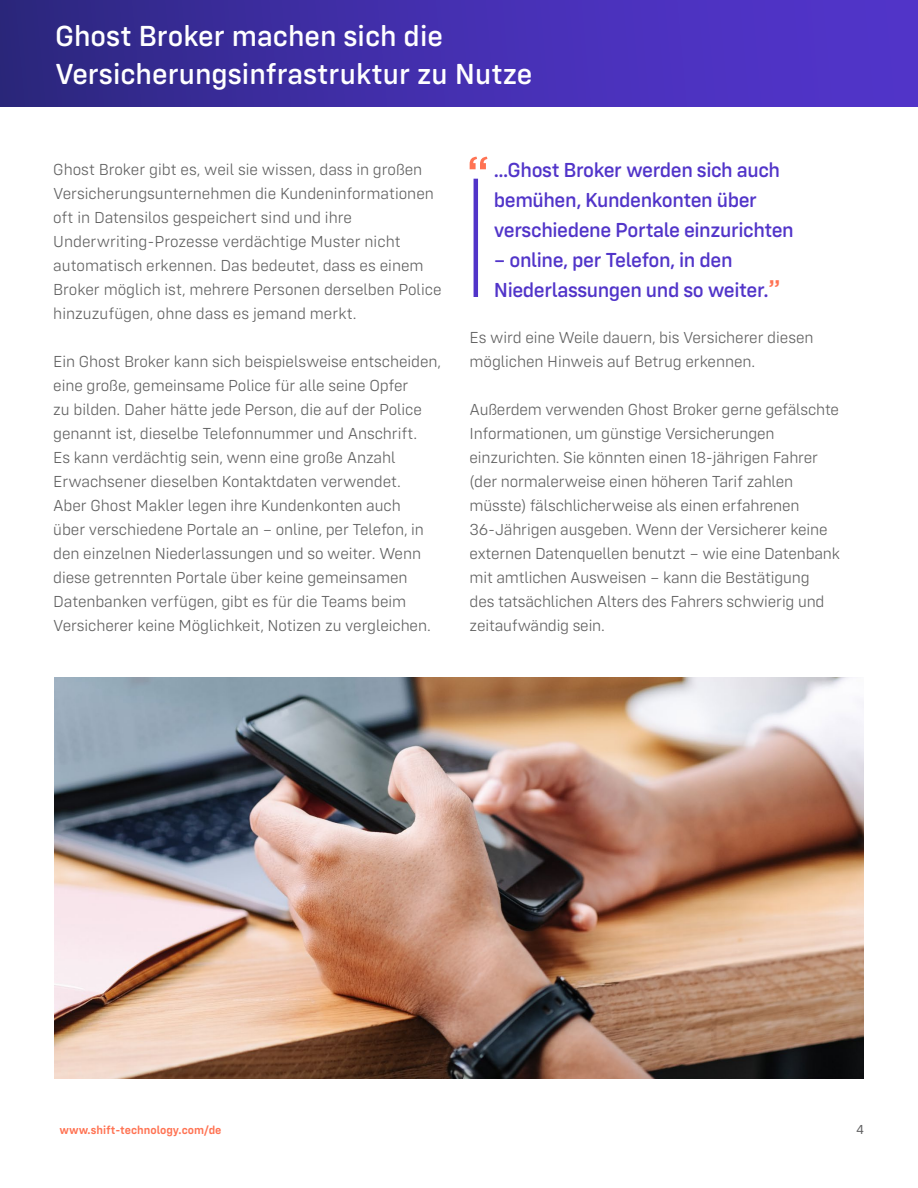
<style>
.page{position:relative;width:918px;height:1188px;background:#fff}
.page>*{position:absolute;margin:0;border:0;box-sizing:border-box;transform-origin:0 0}
.t1{font:500 30px/37.5px "Config Rounded";color:#fff}
.t2{font:500 21px/30px "Config Rounded";letter-spacing:-.02em;color:#5134c9}
.t3{font:300 16.5px/24px "Config Rounded";letter-spacing:-.005em;color:#616161}
.t4{font:13.5px "Config Rounded";color:#616162}
.t5{font:600 12px "Config Rounded";color:#ff7353}
.s1{font-family:"Gotham";font-size:24px;color:#ff7353}
</style>
<div class="page">
<div style="left:0;top:0;width:918px;height:107px;background:linear-gradient(to right,#2f2884,#5636d3)"></div>
<hr style="left:474px;top:179px;width:4px;height:118px;background:#5134c9">
<svg style="left:470px;top:157px;width:17px;height:12px"></svg>
<img style="left:55px;top:677px;width:809px;height:401px">
<h1 class="t1" style="left:55px;top:17px;width:479px">Ghost Broker machen sich die<br>Versicherungsinfrastruktur zu Nutze</h1>
<p class="t3" style="left:53px;top:157px;width:390px">Ghost Broker gibt es, weil sie wissen, dass in großen Versicherungsunternehmen die Kundeninformationen oft in Datensilos gespeichert sind und ihre Underwriting-Prozesse verdächtige Muster nicht automatisch erkennen. Das bedeutet, dass es einem Broker möglich ist, mehrere Personen derselben Police hinzuzufügen, ohne dass es jemand merkt.</p>
<p class="t3" style="left:53px;top:349px;width:389px">Ein Ghost Broker kann sich beispielsweise entscheiden, eine große, gemeinsame Police für alle seine Opfer<br>zu bilden. Daher hätte jede Person, die auf der Police genannt ist, dieselbe Telefonnummer und Anschrift.<br>Es kann verdächtig sein, wenn eine große Anzahl Erwachsener dieselben Kontaktdaten verwendet.<br>Aber Ghost Makler legen ihre Kundenkonten auch<br>über verschiedene Portale an – online, per Telefon, in den einzelnen Niederlassungen und so weiter. Wenn diese getrennten Portale über keine gemeinsamen Datenbanken verfügen, gibt es für die Teams beim Versicherer keine Möglichkeit, Notizen zu vergleichen.</p>
<p class="t2" style="left:494px;top:154px;width:302px">...Ghost Broker werden sich auch bemühen, Kundenkonten über verschiedene Portale einzurichten</p>
<p class="t2" style="left:494px;top:244px;width:288px">– online, per Telefon, in den<br>Niederlassungen und so weiter.<span class="s1">”</span></p>
<p class="t3" style="left:470px;top:325px;width:345px">Es wird eine Weile dauern, bis Versicherer diesen möglichen Hinweis auf Betrug erkennen.</p>
<p class="t3" style="left:470px;top:397px;width:372px">Außerdem verwenden Ghost Broker gerne gefälschte Informationen, um günstige Versicherungen einzurichten. Sie könnten einen 18-jährigen Fahrer (der normalerweise einen höheren Tarif zahlen müsste) fälschlicherweise als einen erfahrenen 36-Jährigen ausgeben. Wenn der Versicherer keine externen Datenquellen benutzt – wie eine Datenbank mit amtlichen Ausweisen – kann die Bestätigung<br>des tatsächlichen Alters des Fahrers schwierig und zeitaufwändig sein.</p>
<p class="t5" style="left:59px;top:1123px;width:164px">www.shift-technology.com/de</p>
<p class="t4" style="left:856px;top:1121px;width:9px">4</p>
</div>
